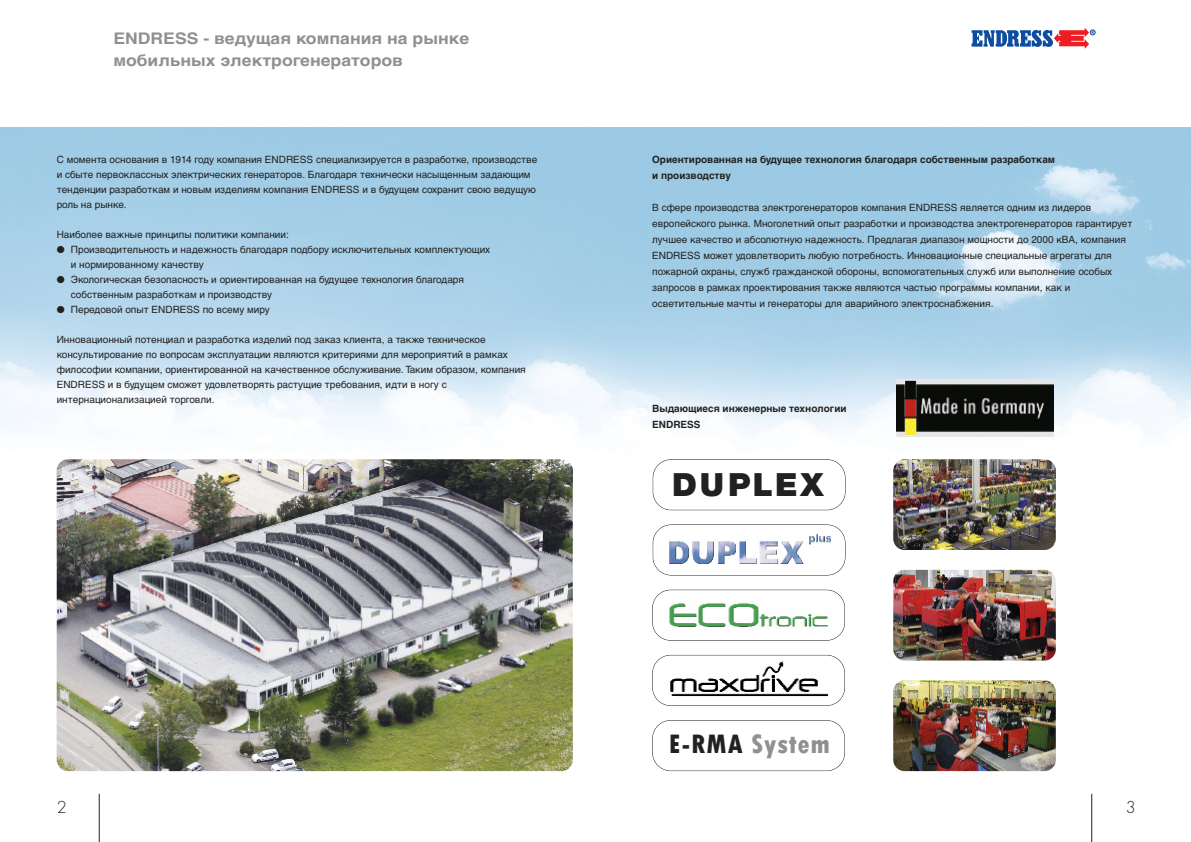
<style>
.page{position:relative;width:1191px;height:842px;background:#fff}
.page>*{position:absolute;margin:0;border:0;box-sizing:border-box;transform-origin:0 0}
.t1{font:900 32px "Helvetica Neue CE";letter-spacing:.075em;color:#212120}
.t2{font:800 condensed 28px "Tw Cen";letter-spacing:.03em;color:#90908f}
.t3{font:700 16px/22px "Helvetica Cyr";color:#90908f;scale:1.1 1}
.t4{font:300 16px "Futura";color:#212120}
.t5{font:10px/15px "Helvetica Cyr Upright";color:#212120}
.t6{font:700 10px/16px "Helvetica Cyr";color:#212120}
.s1{color:#212120}
</style>
<div class="page">
<img style="left:0;top:128px;width:1191px;height:344px">
<svg style="left:971px;top:28px;width:124px;height:21px"></svg>
<img style="left:669px;top:534px;width:161px;height:29px">
<div style="left:652px;top:524px;width:193px;height:51px;border:1px solid #212120;border-radius:18px"></div>
<img style="left:670px;top:661px;width:158px;height:36px">
<div style="left:652px;top:655px;width:193px;height:51px;border:1px solid #212120;border-radius:18px"></div>
<img style="left:652px;top:601px;width:176px;height:26px">
<div style="left:652px;top:590px;width:193px;height:51px;border:1px solid #212120;border-radius:18px"></div>
<div style="left:652px;top:459px;width:193px;height:51px;border:1px solid #212120;border-radius:18px"></div>
<div style="left:652px;top:720px;width:193px;height:51px;border:1px solid #212120;border-radius:18px"></div>
<img style="left:893px;top:570px;width:162px;height:90px;border-radius:11px">
<img style="left:893px;top:459px;width:162px;height:91px;border-radius:11px">
<img style="left:893px;top:680px;width:162px;height:91px;border-radius:11px">
<img style="left:896px;top:380px;width:157px;height:57px">
<hr style="left:99px;top:794px;width:1px;height:48px;background:#212120">
<img style="left:57px;top:459px;width:516px;height:312px;border-radius:11px">
<hr style="left:1091px;top:794px;width:1px;height:48px;background:#212120">
<p class="t3" style="left:113px;top:29px;width:325px">ENDRESS - ведущая компания на рынке мобильных электрогенераторов</p>
<p class="t5" style="left:57px;top:153px;width:482px">С момента основания в 1914 году компания ENDRESS специализируется в разработке, производстве и сбыте первоклассных электрических генераторов. Благодаря технически насыщенным задающим тенденции разработкам и новым изделиям компания ENDRESS и в будущем сохранит свою ведущую роль на рынке.</p>
<p class="t5" style="left:57px;top:228px;width:234px">Наиболее важные принципы политики компании:</p>
<p class="t5" style="left:71px;top:243px;width:421px;text-indent:-14px">● Производительность и надежность благодаря подбору исключительных комплектующих и нормированному качеству</p>
<p class="t5" style="left:71px;top:273px;width:395px;text-indent:-14px">● Экологическая безопасность и ориентированная на будущее технология благодаря собственным разработкам и производству</p>
<p class="t5" style="left:57px;top:303px;width:214px">● Передовой опыт ENDRESS по всему миру</p>
<p class="t5" style="left:57px;top:333px;width:471px">Инновационный потенциал и разработка изделий под заказ клиента, а также техническое консультирование по вопросам эксплуатации являются критериями для мероприятий в рамках философии компании, ориентированной на качественное обслуживание. Таким образом, компания ENDRESS и в будущем сможет удовлетворять растущие требования, идти в ногу с интернационализацией торговли.</p>
<p class="t6" style="left:652px;top:153px;width:404px">Ориентированная на будущее технология благодаря собственным разработкам и производству</p>
<p class="t5" style="left:652px;top:201px;width:482px;line-height:16px">В сфере производства электрогенераторов компания ENDRESS является одним из лидеров европейского рынка. Многолетний опыт разработки и производства электрогенераторов гарантирует лучшее качество и абсолютную надежность. Предлагая диапазон мощности до 2000 кВА, компания ENDRESS может удовлетворить любую потребность. Инновационные специальные агрегаты для пожарной охраны, служб гражданской обороны, вспомогательных служб или выполнение особых запросов в рамках проектирования также являются частью программы компании, как и осветительные мачты и генераторы для аварийного электроснабжения.</p>
<p class="t6" style="left:652px;top:401px;width:196px">Выдающиеся инженерные технологии<br>ENDRESS</p>
<p class="t1" style="left:672px;top:473px;width:153px">DUPLEX</p>
<p class="t2" style="left:669px;top:729px;width:163px"><span class="s1">E-RMA</span> System</p>
<p class="t4" style="left:57px;top:799px;width:11px">2</p>
<p class="t4" style="left:1125px;top:799px;width:11px">3</p>
</div>
